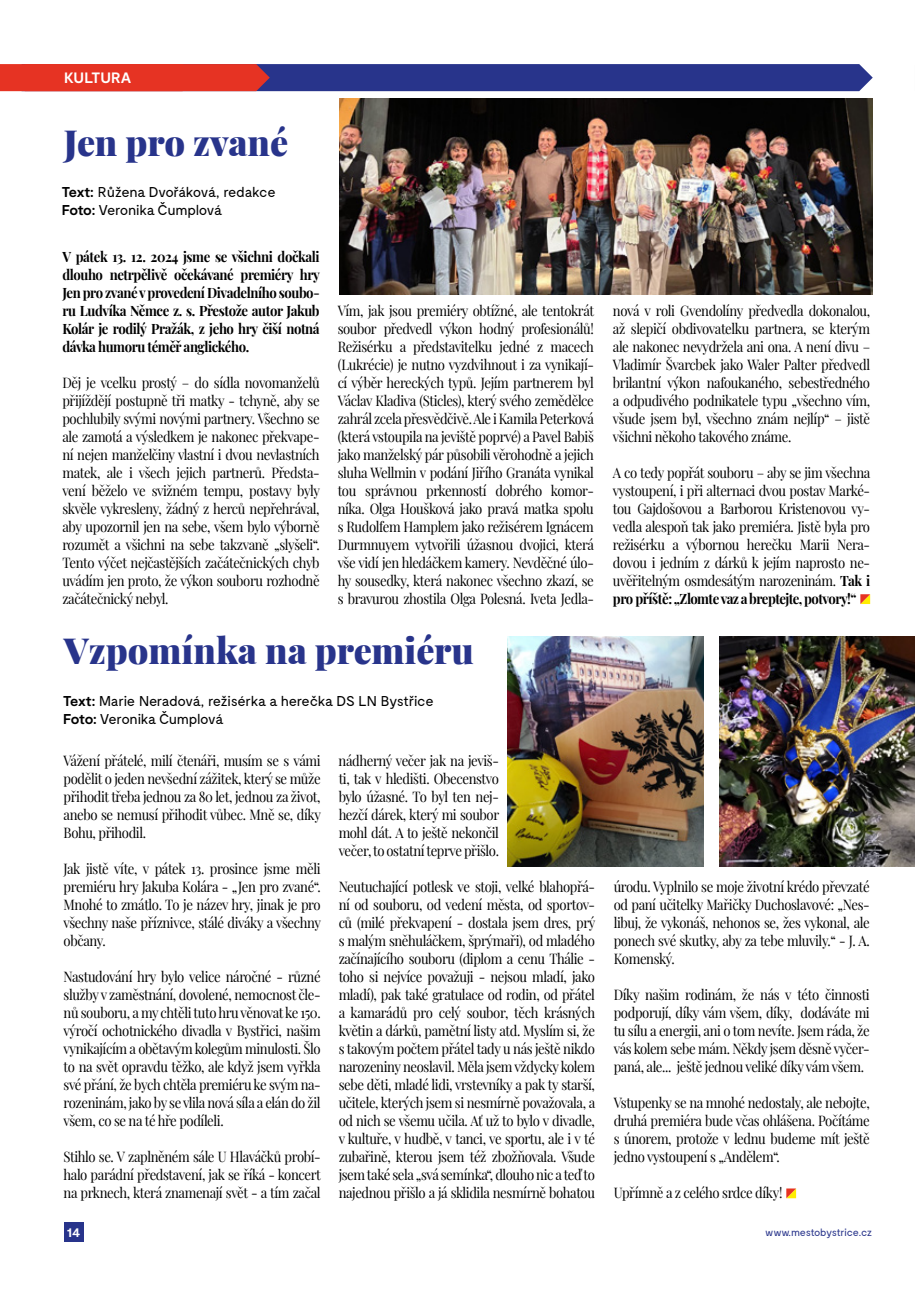
<style>
.page{position:relative;width:915px;height:1306px;background:#fff}
.page>*{position:absolute;margin:0;border:0;box-sizing:border-box;transform-origin:0 0}
.t1{font:900 36px "Playfair Display";color:#28348b}
.t2{font:700 15px "Moderat";color:#fff}
.t3{font:14.25px/18px "Playfair Display";letter-spacing:-.03em;color:#000;text-align:justify;scale:.92 1}
.t4{font:700 14.25px/18px "Playfair Display";letter-spacing:-.03em;color:#000;text-align:justify;scale:.92 1}
.t5{font:14.25px/18px "Moderat";letter-spacing:-.025em;color:#000}
.t6{font:700 13.5px "Moderat";color:#fff}
.t7{font:10.5px "Moderat";letter-spacing:-.03em;color:#28348b}
.s1{font-weight:700}
</style>
<div class="page">
<div style="left:64px;top:1222px;width:19px;height:20px;background:#28348b"></div>
<svg style="left:0;top:64px;width:872px;height:27px;background:#63356c"></svg>
<svg style="left:860px;top:594px;width:9px;height:10px"></svg>
<img style="left:339px;top:98px;width:533px;height:196px">
<svg style="left:786px;top:1188px;width:9px;height:10px"></svg>
<img style="left:507px;top:636px;width:196px;height:230px">
<img style="left:719px;top:636px;width:195px;height:230px">
<p class="t2" style="left:64px;top:69px;width:69px">KULTURA</p>
<h1 class="t1" style="left:64px;top:114px;width:226px">Jen pro zvané</h1>
<p class="t5" style="left:62px;top:184px;width:215px"><span class="s1">Text:</span> Růžena Dvořáková, redakce<br><span class="s1">Foto:</span> Veronika Čumplová</p>
<p class="t4" style="left:62px;top:246px;width:281px">V pátek 13. 12. 2024 jsme se všichni dočkali dlouho netrpělivě očekávané premiéry hry Jen pro zvané v provedení Divadelního soubo&shy;ru Ludvíka Němce z. s. Přestože autor Jakub Kolár je rodilý Pražák, z jeho hry čiší notná dávka humoru téměř anglického.</p>
<p class="t3" style="left:62px;top:372px;width:281px">Děj je vcelku prostý – do sídla novomanželů přijíždějí postupně tři matky - tchyně, aby se pochlubily svými novými partnery. Všechno se ale zamotá a výsledkem je nakonec překvape&shy;ní nejen manželčiny vlastní i dvou nevlastních matek, ale i všech jejich partnerů. Předsta&shy;vení běželo ve svižném tempu, postavy byly skvěle vykresleny, žádný z herců nepřehrával, aby upozornil jen na sebe, všem bylo výborně rozumět a všichni na sebe takzvaně „slyšeli“.<br>Tento výčet nejčastějších začátečnických chyb uvádím jen proto, že výkon souboru rozhodně začátečnický nebyl.</p>
<p class="t3" style="left:337px;top:300px;width:280px">Vím, jak jsou premiéry obtížné, ale tentokrát soubor předvedl výkon hodný profesionálů!<br>Režisérku a představitelku jedné z macech (Lukrécie) je nutno vyzdvihnout i za vynikají&shy;cí výběr hereckých typů. Jejím partnerem byl Václav Kladiva (Sticles), který svého zemědělce zahrál zcela přesvědčivě. Ale i Kamila Peterková (která vstoupila na jeviště poprvé) a Pavel Babiš jako manželský pár působili věrohodně a jejich sluha Wellmin v podání Jiřího Granáta vynikal tou správnou prkenností dobrého komor&shy;níka. Olga Houšková jako pravá matka spolu s Rudolfem Hamplem jako režisérem Ignácem Durmnuyem vytvořili úžasnou dvojici, která vše vidí jen hledáčkem kamery. Nevděčné úlo&shy;hy sousedky, která nakonec všechno zkazí, se s bravurou zhostila Olga Polesná. Iveta Jedla-</p>
<p class="t3" style="left:612px;top:300px;width:281px">nová v roli Gvendolíny předvedla dokonalou, až slepičí obdivovatelku partnera, se kterým ale nakonec nevydržela ani ona. A není divu – Vladimír Švarcbek jako Waler Palter předvedl brilantní výkon nafoukaného, sebestředného a odpudivého podnikatele typu „všechno vím, všude jsem byl, všechno znám nejlíp“ – jistě všichni někoho takového známe.</p>
<p class="t3" style="left:612px;top:462px;width:281px">A co tedy popřát souboru – aby se jim všechna vystoupení, i při alternaci dvou postav Marké&shy;tou Gajdošovou a Barborou Kristenovou vy&shy;vedla alespoň tak jako premiéra. Jistě byla pro režisérku a výbornou herečku Marii Nera&shy;dovou i jedním z dárků k jejím naprosto ne&shy;uvěřitelným osmdesátým narozeninám. <span class="s1">Tak i pro příště: „Zlomte vaz a breptejte, potvory!“</span></p>
<h1 class="t1" style="left:64px;top:622px;width:411px">Vzpomínka na premiéru</h1>
<p class="t5" style="left:63px;top:692px;width:372px"><span class="s1">Text:</span> Marie Neradová, režisérka a herečka DS LN Bystřice<br><span class="s1">Foto:</span> Veronika Čumplová</p>
<p class="t3" style="left:64px;top:750px;width:281px">Vážení přátelé, milí čtenáři, musím se s vámi podělit o jeden nevšední zážitek, který se může přihodit třeba jednou za 80 let, jednou za život, anebo se nemusí přihodit vůbec. Mně se, díky Bohu, přihodil.</p>
<p class="t3" style="left:64px;top:858px;width:281px">Jak jistě víte, v pátek 13. prosince jsme měli premiéru hry Jakuba Kolára - „Jen pro zvané“.<br>Mnohé to zmátlo. To je název hry, jinak je pro všechny naše příznivce, stálé diváky a všechny občany.</p>
<p class="t3" style="left:64px;top:966px;width:281px">Nastudování hry bylo velice náročné - různé služby v zaměstnání, dovolené, nemocnost čle&shy;nů souboru, a my chtěli tuto hru věnovat ke 150. výročí ochotnického divadla v Bystřici, našim vynikajícím a obětavým kolegům minulosti. Šlo to na svět opravdu těžko, ale když jsem vyřkla své přání, že bych chtěla premiéru ke svým na&shy;rozeninám, jako by se vlila nová síla a elán do žil všem, co se na té hře podíleli.</p>
<p class="t3" style="left:64px;top:1146px;width:281px">Stihlo se. V zaplněném sále U Hlaváčků probí&shy;halo parádní představení, jak se říká - koncert na prknech, která znamenají svět - a tím začal</p>
<p class="t3" style="left:338px;top:750px;width:176px">nádherný večer jak na jeviš&shy;ti, tak v hledišti. Obecenstvo bylo úžasné. To byl ten nej&shy;hezčí dárek, který mi soubor mohl dát. A to ještě nekončil večer, to ostatní teprve přišlo.</p>
<p class="t3" style="left:338px;top:876px;width:280px">Neutuchající potlesk ve stoji, velké blahopřá&shy;ní od souboru, od vedení města, od sportov&shy;ců (milé překvapení - dostala jsem dres, prý s malým sněhuláčkem, šprýmaři), od mladého začínajícího souboru (diplom a cenu Thálie - toho si nejvíce považuji - nejsou mladí, jako mladí), pak také gratulace od rodin, od přátel a kamarádů pro celý soubor, těch krásných květin a dárků, pamětní listy atd. Myslím si, že s takovým počtem přátel tady u nás ještě nikdo narozeniny neoslavil. Měla jsem vždycky kolem sebe děti, mladé lidi, vrstevníky a pak ty starší, učitele, kterých jsem si nesmírně považovala, a od nich se všemu učila. Ať už to bylo v divadle, v kultuře, v hudbě, v tanci, ve sportu, ale i v té zubařině, kterou jsem též zbožňovala. Všude jsem také sela „svá semínka“, dlouho nic a teď to najednou přišlo a já sklidila nesmírně bohatou</p>
<p class="t3" style="left:613px;top:876px;width:280px">úrodu. Vyplnilo se moje životní krédo převzaté od paní učitelky Mařičky Duchoslavové: „Nes&shy;libuj, že vykonáš, nehonos se, žes vykonal, ale ponech své skutky, aby za tebe mluvily.“ - J. A.<br>Komenský.</p>
<p class="t3" style="left:613px;top:984px;width:280px">Díky našim rodinám, že nás v této činnosti podporují, díky vám všem, díky, dodáváte mi tu sílu a energii, ani o tom nevíte. Jsem ráda, že vás kolem sebe mám. Někdy jsem děsně vyčer&shy;paná, ale... ještě jednou veliké díky vám všem.</p>
<p class="t3" style="left:613px;top:1092px;width:280px">Vstupenky se na mnohé nedostaly, ale nebojte, druhá premiéra bude včas ohlášena. Počítáme s únorem, protože v lednu budeme mít ještě jedno vystoupení s „Andělem“.</p>
<p class="t3" style="left:613px;top:1182px;width:185px">Upřímně a z celého srdce díky!</p>
<p class="t6" style="left:67px;top:1224px;width:15px">14</p>
<p class="t7" style="left:765px;top:1226px;width:109px">www.mestobystrice.cz</p>
</div>
